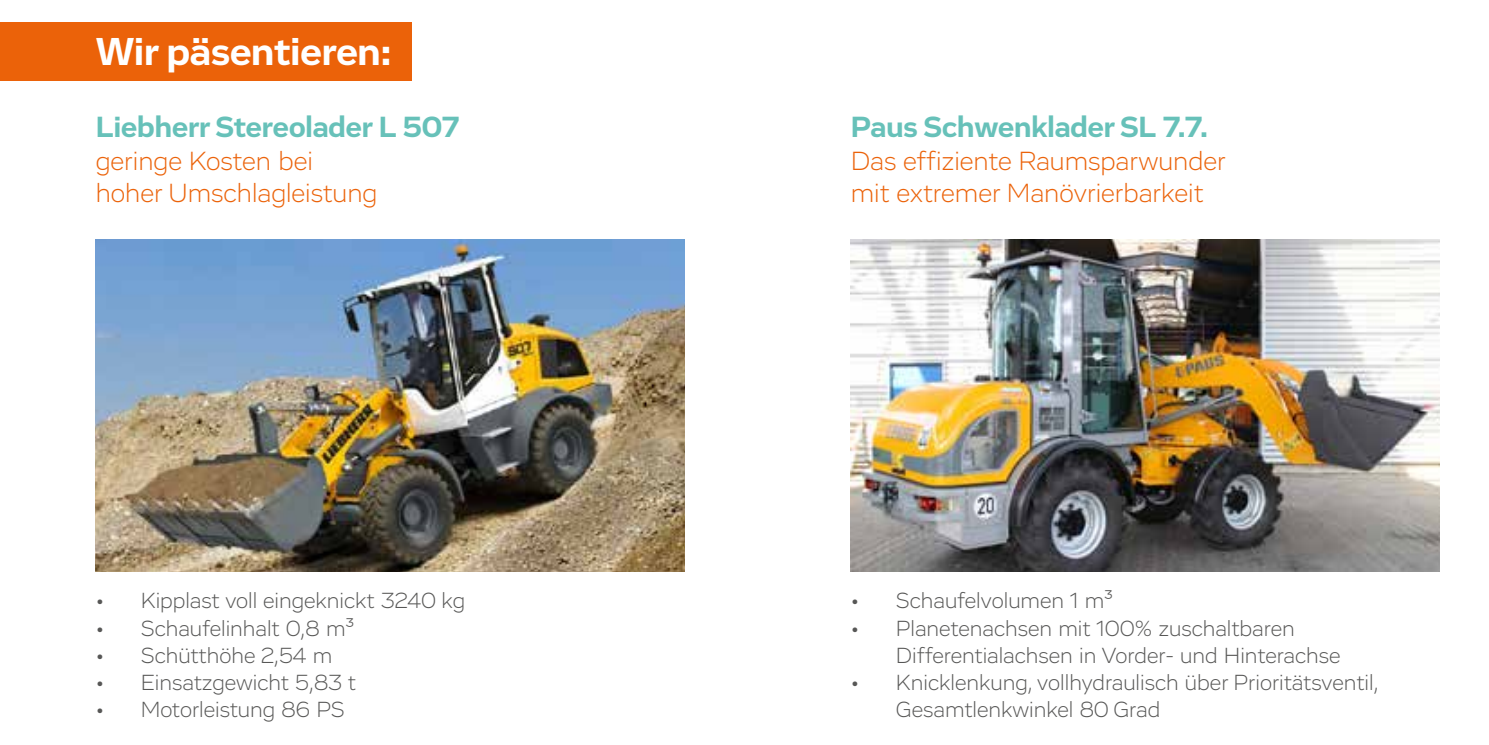
<style>
.page{position:relative;width:1489px;height:745px;background:#fff}
.page>*{position:absolute;margin:0;border:0;box-sizing:border-box;transform-origin:0 0}
.t1{font:700 40px "Vito";color:#fff}
.t2{font:700 30px "Vito";color:#67c1b9}
.t3{font:300 27px/32.5px "Vito";color:#eb6209}
.t4{font:300 22.5px/27px "Vito";color:#575756}
</style>
<div class="page">
<div style="left:0;top:23px;width:411px;height:58px;background:#eb6209"></div>
<img style="left:850px;top:239px;width:589px;height:332px">
<img style="left:96px;top:239px;width:588px;height:332px">
<h1 class="t1" style="left:96px;top:26px;width:297px">Wir päsentieren:</h1>
<h2 class="t2" style="left:96px;top:108px;width:365px">Liebherr Stereolader L 507</h2>
<p class="t3" style="left:96px;top:144px;width:283px">geringe Kosten bei hoher Umschlagleistung</p>
<p class="t4" style="left:96px;top:587px;width:371px">• Kipplast voll eingeknickt 3240 kg</p>
<p class="t4" style="left:96px;top:614px;width:260px">• Schaufelinhalt 0,8 m3</p>
<p class="t4" style="left:96px;top:641px;width:238px">• Schütthöhe 2,54 m</p>
<p class="t4" style="left:96px;top:668px;width:262px">• Einsatzgewicht 5,83 t</p>
<p class="t4" style="left:96px;top:695px;width:250px">• Motorleistung 86 PS</p>
<h2 class="t2" style="left:850px;top:108px;width:358px">Paus Schwenklader SL 7.7.</h2>
<p class="t3" style="left:850px;top:144px;width:376px">Das effiziente Raumsparwunder mit extremer Manövrierbarkeit</p>
<p class="t4" style="left:850px;top:587px;width:263px">• Schaufelvolumen 1 m3</p>
<p class="t4" style="left:895px;top:614px;width:446px;text-indent:-45px">• Planetenachsen mit 100% zuschaltbaren<br>Differentialachsen in Vorder- und Hinterachse</p>
<p class="t4" style="left:895px;top:668px;width:484px;text-indent:-45px">• Knicklenkung, vollhydraulisch über Prioritätsventil,<br>Gesamtlenkwinkel 80 Grad</p>
</div>
